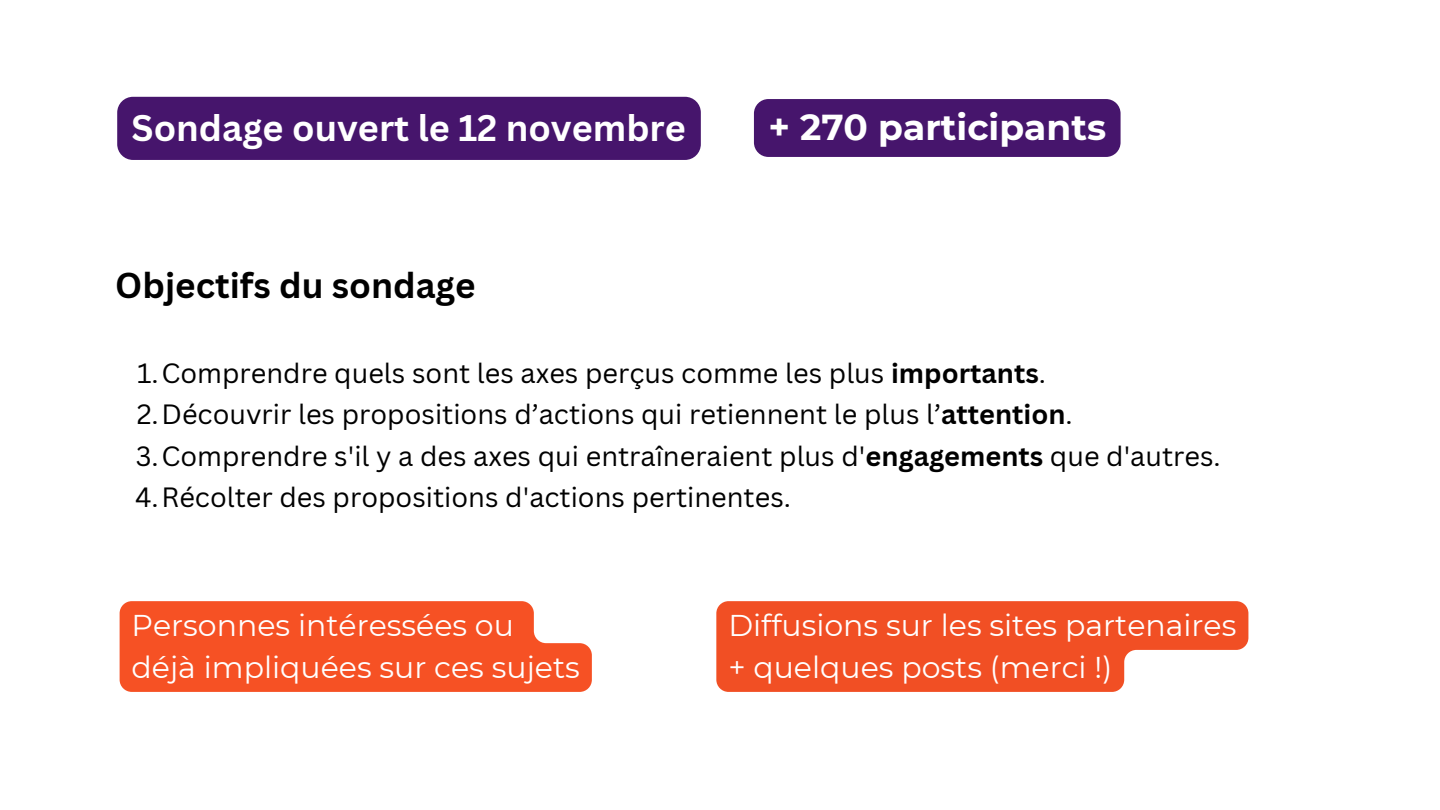
<style>
.page{position:relative;width:1440px;height:810px;background:#fff}
.page>*{position:absolute;margin:0;border:0;box-sizing:border-box;transform-origin:0 0}
.t1{font:700 36px "Canva Sans";color:#fff}
.t2{font:700 36px "Montserrat";color:#fff}
.t3{font:700 35px "Canva Sans";color:#000}
.t4{font:30px "Montserrat";color:#fff}
.t5{font:27.1px "Canva Sans";color:#000}
.s1{font-weight:700}
</style>
<div class="page">
<div style="left:117px;top:97px;width:584px;height:63px;background:#46156c;border-radius:16px"></div>
<div style="left:754px;top:99px;width:367px;height:58px;background:#46156c"></div>
<svg style="left:716px;top:601px;width:532px;height:91px;background:#f2633c"></svg>
<svg style="left:120px;top:601px;width:472px;height:91px;background:#f65b31"></svg>
<h1 class="t1" style="left:132px;top:103px;width:556px">Sondage ouvert le 12 novembre</h1>
<h1 class="t3" style="left:115px;top:260px;width:362px">Objectifs du sondage</h1>
<p class="t2" style="left:768px;top:105px;width:339px">+ 270 participants</p>
<h1 class="t5" style="left:137px;top:354px;width:910px">1.Comprendre quels sont les axes perçus comme les plus <span class="s1">importants</span>.</h1>
<p class="t5" style="left:137px;top:395px;width:938px">2.Découvrir les propositions d’actions qui retiennent le plus l’<span class="s1">attention</span>.</p>
<p class="t5" style="left:136px;top:437px;width:1086px">3.Comprendre s'il y a des axes qui entraîneraient plus d'<span class="s1">engagements</span> que d'autres.</p>
<p class="t5" style="left:135px;top:478px;width:657px">4.Récolter des propositions d'actions pertinentes.</p>
<p class="t4" style="left:132px;top:607px;width:384px">Personnes intéressées ou</p>
<p class="t4" style="left:132px;top:649px;width:450px">déjà impliquées sur ces sujets</p>
<p class="t4" style="left:728px;top:607px;width:510px">Diffusions sur les sites partenaires</p>
<p class="t4" style="left:728px;top:649px;width:385px">+ quelques posts (merci !)</p>
</div>
